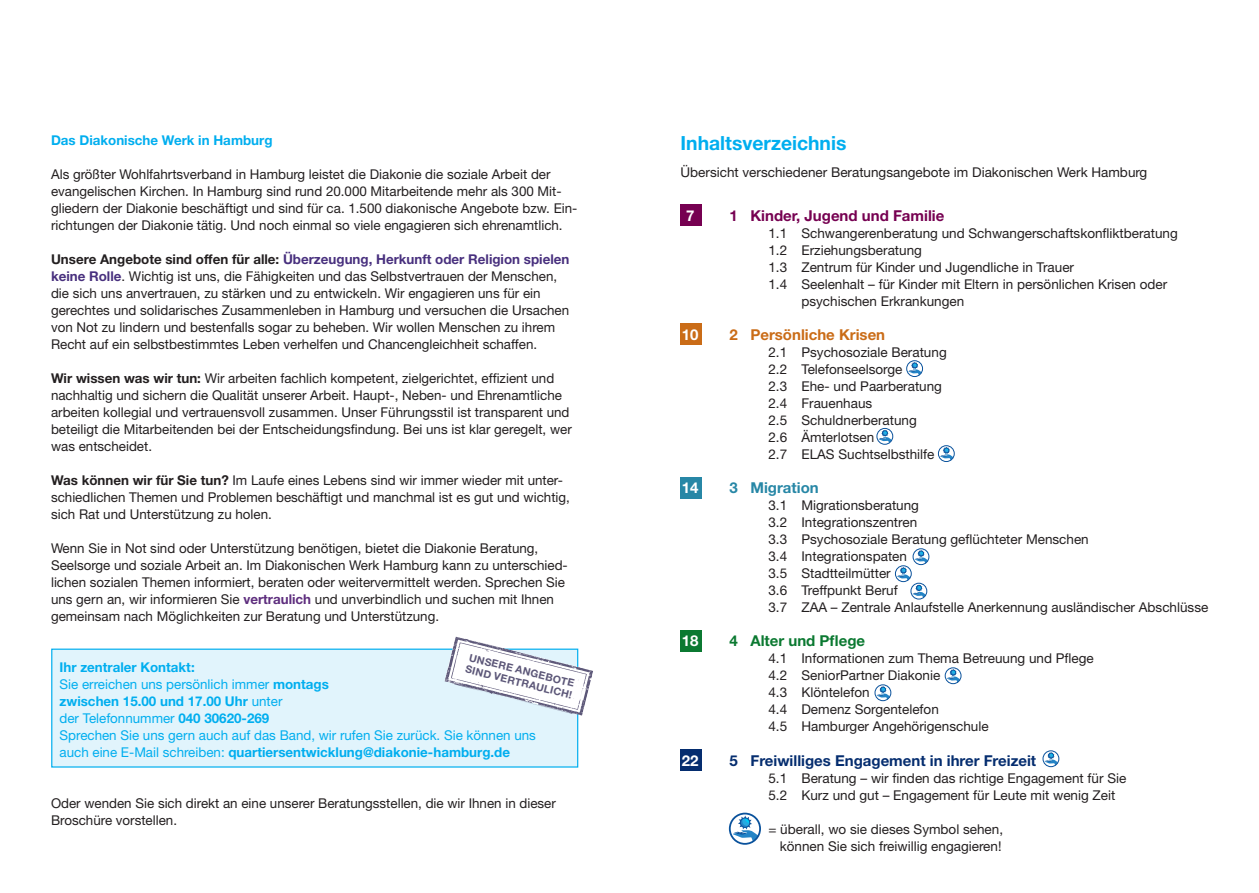
<style>
.page{position:relative;width:1259px;height:893px;background:#fff}
.page>*{position:absolute;margin:0;border:0;box-sizing:border-box;transform-origin:0 0}
.Überschrift_cyan{font:700 19.5px "Helvetica Neue LT Pro";color:#00aeef}
.t1{font:700 15px "Helvetica Neue LT Pro";color:#052d6f}
.t2{font:700 15px "Helvetica Neue LT Pro";color:#760051}
.t3{font:700 15px "Helvetica Neue LT Pro";color:#ca6c17}
.t4{font:700 15px "Helvetica Neue LT Pro";color:#0b7931}
.t5{font:700 15px "Helvetica Neue LT Pro";color:#2787a6}
.t6{font:700 15px "Helvetica Neue LT Pro";color:#fff}
.t7{font:13.5px/17px "Helvetica Neue LT Pro";color:#231f20}
.t8{font:13.5px/17px "Helvetica Neue LT Pro";color:#00aeef}
.t9{font:700 13.5px "Helvetica Neue LT Pro";color:#00aeef}
._11_Fliesstext_9pt_4{font:700 10.35px "Helvetica Neue LT Pro";color:#5c5778}
.s1{font-weight:700}
.s2{font-weight:700;color:#48307e}
.s3{font-weight:700;color:#5e2e7e}
</style>
<div class="page">
<div style="left:51px;top:649px;width:527px;height:119px;background:#e1f4fc;border:1px solid #00aeef"></div>
<div style="left:680px;top:204px;width:22px;height:21px;background:#760051"></div>
<div style="left:680px;top:324px;width:22px;height:21px;background:#ca6c17"></div>
<div style="left:680px;top:630px;width:22px;height:22px;background:#0b7931"></div>
<div style="left:680px;top:477px;width:22px;height:21px;background:#2787a6"></div>
<div style="left:680px;top:750px;width:22px;height:21px;background:#052d6f"></div>
<div style="left:906px;top:360px;width:17px;height:17px;border:1px solid #0a529c;border-radius:50%"></div>
<svg style="left:908px;top:362px;width:13px;height:13px"></svg>
<div style="left:876px;top:428px;width:17px;height:17px;border:1px solid #0a529c;border-radius:50%"></div>
<svg style="left:878px;top:429px;width:13px;height:14px"></svg>
<div style="left:938px;top:445px;width:16px;height:17px;border:1px solid #0a529c;border-radius:50%"></div>
<svg style="left:940px;top:447px;width:13px;height:13px"></svg>
<div style="left:912px;top:548px;width:17px;height:17px;border:1px solid #0a529c;border-radius:50%"></div>
<div style="left:944px;top:667px;width:17px;height:17px;border:1px solid #0a529c;border-radius:50%"></div>
<svg style="left:947px;top:669px;width:13px;height:13px"></svg>
<div style="left:1042px;top:750px;width:17px;height:17px;border:1px solid #0a529c;border-radius:50%"></div>
<svg style="left:1044px;top:752px;width:14px;height:13px"></svg>
<div style="left:910px;top:583px;width:17px;height:16px;border:1px solid #0a529c;border-radius:50%"></div>
<div style="left:874px;top:684px;width:17px;height:17px;border:1px solid #0a529c;border-radius:50%"></div>
<svg style="left:876px;top:686px;width:14px;height:13px"></svg>
<div style="left:895px;top:565px;width:16px;height:17px;border:1px solid #0a529c;border-radius:50%"></div>
<svg style="left:897px;top:550px;width:31px;height:48px"></svg>
<svg style="left:733px;top:815px;width:25px;height:26px"></svg>
<div style="left:729px;top:813px;width:32px;height:32px;border:2px solid #0a529c;border-radius:50%"></div>
<div style="left:740px;top:818px;width:10px;height:9px;border:1px solid #0a529c;border-radius:50%"></div>
<svg style="left:444px;top:636px;width:149px;height:80px"></svg>
<p class="t9" style="left:51px;top:131px;width:223px">Das Diakonische Werk in Hamburg</p>
<p class="t7" style="left:51px;top:165px;width:528px">Als größter Wohlfahrtsverband in Hamburg leistet die Diakonie die soziale Arbeit der evangelischen Kirchen. In Hamburg sind rund 20.000 Mitarbeitende mehr als 300 Mit&shy;gliedern der Diakonie beschäftigt und sind für ca. 1.500 diakonische Angebote bzw. Ein&shy;richtungen der Diakonie tätig. Und noch einmal so viele engagieren sich ehrenamtlich.</p>
<p class="t7" style="left:51px;top:250px;width:520px"><span class="s1">Unsere Angebote sind offen für alle:</span> <span class="s2">Überzeugung, Herkunft oder Religion spielen keine Rolle</span>. Wichtig ist uns, die Fähigkeiten und das Selbstvertrauen der Menschen, die sich uns anvertrauen, zu stärken und zu entwickeln. Wir engagieren uns für ein gerechtes und solidarisches Zusammenleben in Hamburg und versuchen die Ursachen von Not zu lindern und bestenfalls sogar zu beheben. Wir wollen Menschen zu ihrem Recht auf ein selbstbestimmtes Leben verhelfen und Chancengleichheit schaffen.</p>
<p class="t7" style="left:51px;top:369px;width:522px"><span class="s1">Wir wissen was wir tun:</span> Wir arbeiten fachlich kompetent, zielgerichtet, effizient und nachhaltig und sichern die Qualität unserer Arbeit. Haupt-, Neben- und Ehrenamtliche arbeiten kollegial und vertrauensvoll zusammen. Unser Führungsstil ist transparent und beteiligt die Mitarbeitenden bei der Entscheidungsfindung. Bei uns ist klar geregelt, wer was entscheidet.</p>
<p class="t7" style="left:51px;top:471px;width:520px"><span class="s1">Was können wir für Sie tun?</span> Im Laufe eines Lebens sind wir immer wieder mit unter&shy;schiedlichen Themen und Problemen beschäftigt und manchmal ist es gut und wichtig, sich Rat und Unterstützung zu holen.</p>
<p class="t7" style="left:51px;top:539px;width:518px">Wenn Sie in Not sind oder Unterstützung benötigen, bietet die Diakonie Beratung, Seelsorge und soziale Arbeit an. Im Diakonischen Werk Hamburg kann zu unterschied&shy;lichen sozialen Themen informiert, beraten oder weitervermittelt werden. Sprechen Sie uns gern an, wir informieren Sie <span class="s3">vertraulich</span> und unverbindlich und suchen mit Ihnen gemeinsam nach Möglichkeiten zur Beratung und Unterstützung.</p>
<p class="t9" style="left:60px;top:659px;width:137px">Ihr zentraler Kontakt:</p>
<p class="t8" style="left:60px;top:675px;width:271px">Sie erreichen uns persönlich immer <span class="s1">montags zwischen 15.00 und 17.00 Uhr</span> unter<br>der Telefonnummer <span class="s1">040 30620-269</span></p>
<p class="t8" style="left:60px;top:726px;width:478px">Sprechen Sie uns gern auch auf das Band, wir rufen Sie zurück. Sie können uns auch eine E-Mail schreiben: <span class="s1">quartiersentwicklung@diakonie-hamburg.de</span></p>
<p class="t7" style="left:51px;top:794px;width:506px">Oder wenden Sie sich direkt an eine unserer Beratungsstellen, die wir Ihnen in dieser<br>Broschüre vorstellen.</p>
<p class="_11_Fliesstext_9pt_4" style="left:471px;top:651px;width:110px;rotate:14deg">UNSERE ANGEBOTE</p>
<p class="_11_Fliesstext_9pt_4" style="left:467px;top:662px;width:111px;rotate:14deg">SIND VERTRAULICH!</p>
<p class="Überschrift_cyan" style="left:680px;top:131px;width:167px">Inhaltsverzeichnis</p>
<p class="t7" style="left:680px;top:164px;width:468px">Übersicht verschiedener Beratungsangebote im Diakonischen Werk Hamburg</p>
<p class="t6" style="left:686px;top:206px;width:10px">7</p>
<p class="t2" style="left:729px;top:206px;width:216px">1 Kinder, Jugend und Familie</p>
<p class="t7" style="left:768px;top:225px;width:411px">1.1 Schwangerenberatung und Schwangerschaftskonfliktberatung</p>
<p class="t7" style="left:768px;top:242px;width:155px">1.2 Erziehungsberatung</p>
<p class="t7" style="left:768px;top:259px;width:307px">1.3 Zentrum für Kinder und Jugendliche in Trauer</p>
<p class="t7" style="left:801px;top:276px;width:367px;text-indent:-33px">1.4 Seelenhalt – für Kinder mit Eltern in persönlichen Krisen oder psychischen Erkrankungen</p>
<p class="t3" style="left:729px;top:325px;width:157px">2 Persönliche Krisen</p>
<p class="t7" style="left:768px;top:344px;width:180px">2.1 Psychosoziale Beratung</p>
<p class="t7" style="left:768px;top:361px;width:135px">2.2 Telefonseelsorge</p>
<p class="t7" style="left:768px;top:378px;width:175px">2.3 Ehe- und Paarberatung</p>
<p class="t7" style="left:768px;top:395px;width:105px">2.4 Frauenhaus</p>
<p class="t7" style="left:768px;top:412px;width:150px">2.5 Schuldnerberatung</p>
<p class="t7" style="left:768px;top:429px;width:107px">2.6 Ämterlotsen</p>
<p class="t7" style="left:768px;top:446px;width:168px">2.7 ELAS Suchtselbsthilfe</p>
<p class="t5" style="left:729px;top:478px;width:91px">3 Migration</p>
<p class="t7" style="left:768px;top:497px;width:152px">3.1 Migrationsberatung</p>
<p class="t7" style="left:768px;top:514px;width:150px">3.2 Integrationszentren</p>
<p class="t7" style="left:768px;top:531px;width:322px">3.3 Psychosoziale Beratung geflüchteter Menschen</p>
<p class="t7" style="left:768px;top:548px;width:140px">3.4 Integrationspaten</p>
<p class="t7" style="left:768px;top:565px;width:124px">3.5 Stadtteilmütter</p>
<p class="t7" style="left:768px;top:582px;width:131px">3.6 Treffpunkt Beruf</p>
<p class="t7" style="left:768px;top:599px;width:441px">3.7 ZAA – Zentrale Anlaufstelle Anerkennung ausländischer Abschlüsse</p>
<p class="t4" style="left:729px;top:632px;width:137px">4 Alter und Pflege</p>
<p class="t7" style="left:768px;top:650px;width:327px">4.1 Informationen zum Thema Betreuung und Pflege</p>
<p class="t7" style="left:768px;top:667px;width:173px">4.2 SeniorPartner Diakonie</p>
<p class="t7" style="left:768px;top:684px;width:103px">4.3 Klöntelefon</p>
<p class="t7" style="left:768px;top:701px;width:172px">4.4 Demenz Sorgentelefon</p>
<p class="t7" style="left:768px;top:718px;width:222px">4.5 Hamburger Angehörigenschule</p>
<p class="t1" style="left:729px;top:751px;width:308px">5 Freiwilliges Engagement in ihrer Freizeit</p>
<p class="t7" style="left:768px;top:769px;width:359px">5.1 Beratung – wir finden das richtige Engagement für Sie</p>
<p class="t7" style="left:768px;top:786px;width:348px">5.2 Kurz und gut – Engagement für Leute mit wenig Zeit</p>
<p class="t7" style="left:768px;top:820px;width:236px;text-align:right">= überall, wo sie dieses Symbol sehen, können Sie sich freiwillig engagieren!</p>
<p class="t6" style="left:682px;top:325px;width:18px">10</p>
<p class="t6" style="left:682px;top:478px;width:18px">14</p>
<p class="t6" style="left:682px;top:632px;width:18px">18</p>
<p class="t6" style="left:682px;top:751px;width:18px">22</p>
</div>
